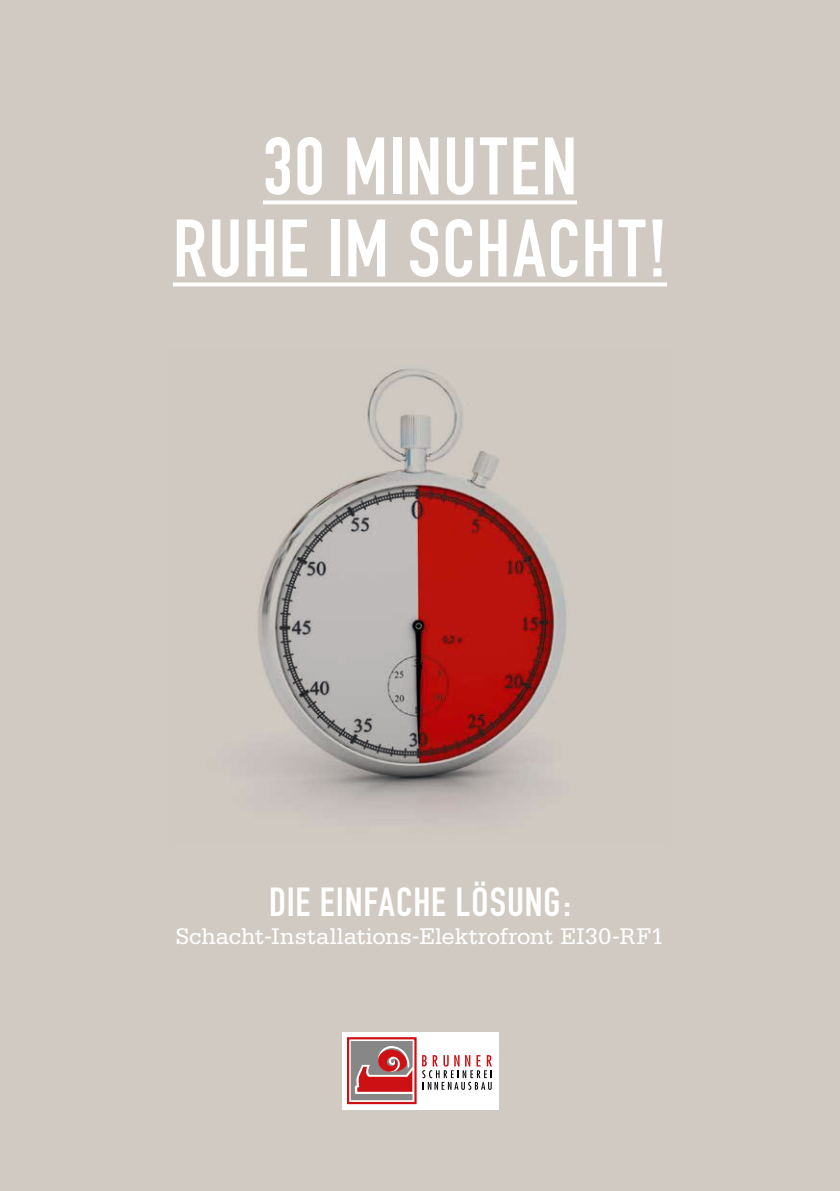
<style>
.page{position:relative;width:840px;height:1191px;background:#fff}
.page>*{position:absolute;margin:0;border:0;box-sizing:border-box;transform-origin:0 0}
.t1{font:80px/82px "DIN Engschrift";letter-spacing:.015em;color:#fff;text-align:center}
.t2{font:40px "DIN Engschrift";letter-spacing:.02em;color:#fff}
.t3{font:24px "Serifa";color:#fff}
</style>
<div class="page">
<div style="left:0;top:0;width:839px;height:1191px;background:#d0cac2"></div>
<div style="left:342px;top:1032px;width:155px;height:77px;background:#fff"></div>
<svg style="left:351px;top:1041px;width:62px;height:60px"></svg>
<div style="left:347px;top:1037px;width:69px;height:67px;border:2px solid #cd1013"></div>
<svg style="left:350px;top:1041px;width:62px;height:59px;background:#af6d6e"></svg>
<svg style="left:422px;top:1055px;width:69px;height:34px"></svg>
<svg style="left:263px;top:200px;width:313px;height:4px"></svg>
<svg style="left:173px;top:282px;width:493px;height:4px"></svg>
<img style="left:169px;top:350px;width:501px;height:491px">
<h1 class="t1" style="left:173px;top:125px;width:495px">30 MINUTEN<br>RUHE IM SCHACHT!</h1>
<h2 class="t2" style="left:269px;top:878px;width:303px">DIE EINFACHE LÖSUNG:</h2>
<p class="t3" style="left:175px;top:922px;width:490px">Schacht-Installations-Elektrofront EI30-RF1</p>
</div>
